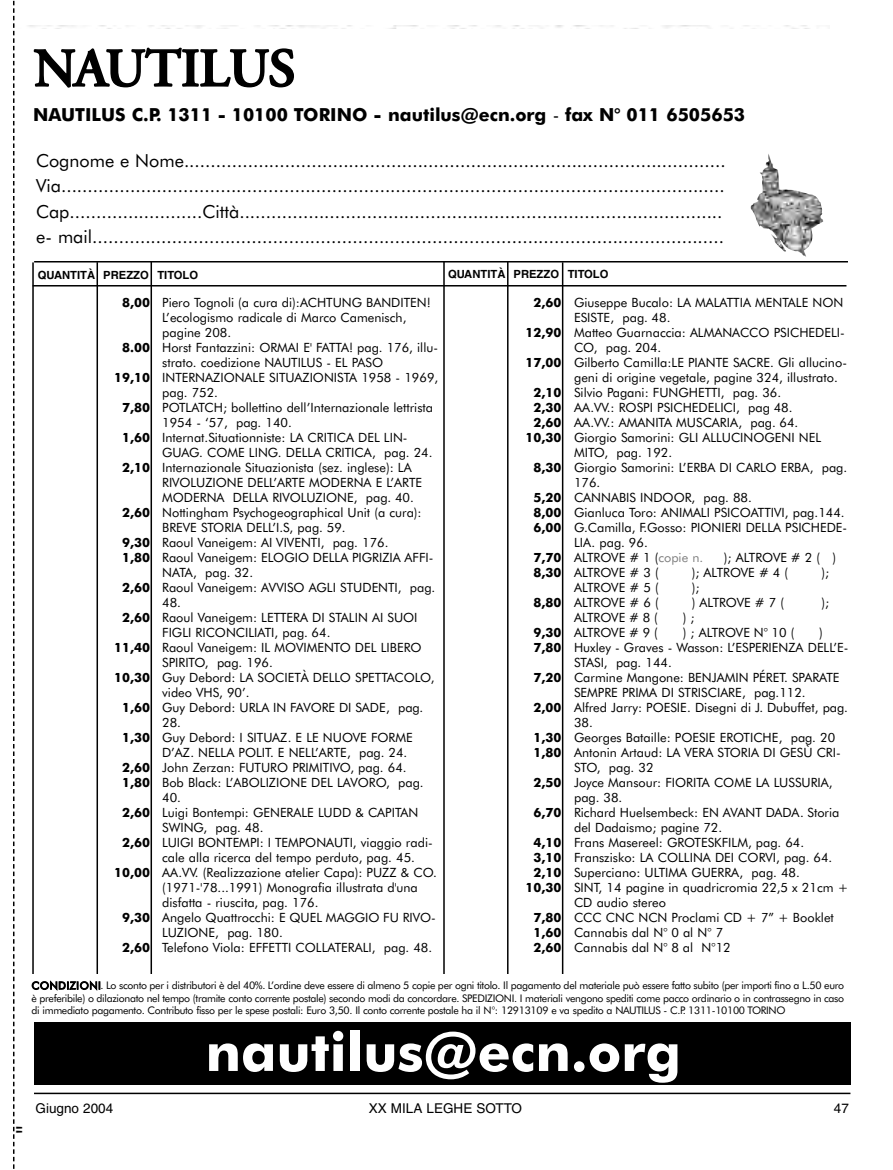
<style>
.page{position:relative;width:893px;height:1170px;background:#fff}
.page>*{position:absolute;margin:0;border:0;box-sizing:border-box;transform-origin:0 0}
.t1{font:700 54px "Futura BT";color:#fff}
.t2{font:600 54px "Adobe Garamond";letter-spacing:-.015em;color:#000}
.t3{font:21px "Courier";color:#000}
.t4{font:18px/25.5px "Futura BT";color:#000}
.t5{font:700 18px "Futura BT";color:#000}
.t6{font:13.5px "Helvetica";color:#000}
.t7{font:12.75px/15px "Futura BT";color:#000}
.t8{font:700 12.75px/15px "Futura BT";color:#000}
.t9{font:700 11.25px "Helvetica";color:#000}
.t10{font:10.5px/12px "Futura BT";letter-spacing:-.03em;color:#000;text-align:justify}
.s1{font-weight:400}
.s2{color:#808080}
</style>
<div class="page">
<hr style="left:34px;top:1092px;width:816px;height:2px;background:#000">
<img style="left:14px;top:25px;width:796px;height:4px">
<svg style="left:750px;top:206px;width:73px;height:57px"></svg>
<img style="left:751px;top:154px;width:72px;height:103px">
<hr style="left:34px;top:261px;width:814px;height:1px;background:#000">
<hr style="left:97px;top:262px;width:1px;height:747px;background:#000">
<hr style="left:151px;top:262px;width:1px;height:742px;background:#000">
<hr style="left:33px;top:285px;width:813px;height:1px;background:#000">
<hr style="left:507px;top:262px;width:1px;height:753px;background:#000">
<hr style="left:562px;top:262px;width:1px;height:751px;background:#000">
<hr style="left:443px;top:262px;width:2px;height:749px;background:#000">
<hr style="left:32px;top:262px;width:2px;height:753px;background:#000">
<div style="left:30px;top:973px;width:816px;height:45px;background:#fff"></div>
<svg style="left:13px;top:0;width:1px;height:1169px"></svg>
<div style="left:34px;top:1022px;width:816px;height:62px;background:#000"></div>
<h2 class="t3" style="left:15px;top:1135px;width:14px;rotate:-90deg">"</h2>
<h1 class="t2" style="left:34px;top:47px;width:263px">NAUTILUS</h1>
<h3 class="t5" style="left:33px;top:107px;width:714px">NAUTILUS C.P. 1311 - 10100 TORINO - nautilus@ecn.org <span class="s1">-</span> fax N° 011 6505653</h3>
<p class="t4" style="left:36px;top:149px;width:691px">Cognome e Nome......................................................................................................<br>Via.............................................................................................................................<br>Cap.........................Città........................................................................................... e- mail.......................................................................................................................</p>
<p class="t9" style="left:38px;top:270px;width:162px">QUANTITÀ PREZZO TITOLO</p>
<p class="t7" style="left:162px;top:296px;width:278px">Piero Tognoli (a cura di):ACHTUNG BANDITEN!<br>L’ecologismo radicale di Marco Camenisch, pagine 208.<br>Horst Fantazzini: ORMAI E' FATTA! pag. 176, illu&shy;strato. coedizione NAUTILUS - EL PASO INTERNAZIONALE SITUAZIONISTA 1958 - 1969, pag. 752.<br>POTLATCH; bollettino dell’Internazionale lettrista 1954 - ‘57, pag. 140.<br>Internat.Situationniste: LA CRITICA DEL LIN-GUAG. COME LING. DELLA CRITICA, pag. 24.<br>Internazionale Situazionista (sez. inglese): LA RIVOLUZIONE DELL’ARTE MODERNA E L’ARTE MODERNA DELLA RIVOLUZIONE, pag. 40.<br>Nottingham Psychogeographical Unit (a cura):<br>BREVE STORIA DELL’I.S, pag. 59.<br>Raoul Vaneigem: AI VIVENTI, pag. 176.<br>Raoul Vaneigem: ELOGIO DELLA PIGRIZIA AFFI-NATA, pag. 32.<br>Raoul Vaneigem: AVVISO AGLI STUDENTI, pag.<br>48.<br>Raoul Vaneigem: LETTERA DI STALIN AI SUOI FIGLI RICONCILIATI, pag. 64.<br>Raoul Vaneigem: IL MOVIMENTO DEL LIBERO SPIRITO, pag. 196.<br>Guy Debord: LA SOCIETÀ DELLO SPETTACOLO, video VHS, 90’.<br>Guy Debord: URLA IN FAVORE DI SADE, pag.<br>28.<br>Guy Debord: I SITUAZ. E LE NUOVE FORME D’AZ. NELLA POLIT. E NELL’ARTE, pag. 24.<br>John Zerzan: FUTURO PRIMITIVO, pag. 64.<br>Bob Black: L’ABOLIZIONE DEL LAVORO, pag.<br>40.<br>Luigi Bontempi: GENERALE LUDD &amp; CAPITAN SWING, pag. 48.<br>LUIGI BONTEMPI: I TEMPONAUTI, viaggio radi&shy;cale alla ricerca del tempo perduto, pag. 45.<br>AA.VV. (Realizzazione atelier Capa): PUZZ &amp; CO. (1971-'78...1991) Monografia illustrata d'una disfatta - riuscita, pag. 176.<br>Angelo Quattrocchi: E QUEL MAGGIO FU RIVO-LUZIONE, pag. 180.<br>Telefono Viola: EFFETTI COLLATERALI, pag. 48.</p>
<p class="t9" style="left:448px;top:270px;width:162px">QUANTITÀ PREZZO TITOLO</p>
<p class="t7" style="left:574px;top:296px;width:275px">Giuseppe Bucalo: LA MALATTIA MENTALE NON<br>ESISTE, pag. 48.<br>Matteo Guarnaccia: ALMANACCO PSICHEDELI-<br>CO, pag. 204.<br>Gilberto Camilla:LE PIANTE SACRE. Gli allucino&shy;geni di origine vegetale, pagine 324, illustrato.<br>Silvio Pagani: FUNGHETTI, pag. 36.<br>AA.VV.: ROSPI PSICHEDELICI, pag 48.<br>AA.VV.: AMANITA MUSCARIA, pag. 64.<br>Giorgio Samorini: GLI ALLUCINOGENI NEL<br>MITO, pag. 192.<br>Giorgio Samorini: L’ERBA DI CARLO ERBA, pag.<br>176.<br>CANNABIS INDOOR, pag. 88.<br>Gianluca Toro: ANIMALI PSICOATTIVI, pag.144.<br>G.Camilla, F.Gosso: PIONIERI DELLA PSICHEDE-<br>LIA. pag. 96.<br>ALTROVE # 1 (<span class="s2">copie n.</span></p>
<p class="t8" style="left:533px;top:296px;width:29px">2,60</p>
<p class="t8" style="left:525px;top:326px;width:37px">12,90</p>
<p class="t8" style="left:525px;top:356px;width:37px">17,00</p>
<p class="t8" style="left:525px;top:386px;width:37px;text-align:right">2,10<br>2,30<br>2,60<br>10,30</p>
<p class="t8" style="left:533px;top:461px;width:29px">8,30</p>
<p class="t8" style="left:533px;top:491px;width:29px;text-align:justify">5,20<br>8,00<br>6,00</p>
<p class="t8" style="left:533px;top:551px;width:29px">7,70<br>8,30</p>
<p class="t8" style="left:533px;top:596px;width:29px">8,80</p>
<p class="t8" style="left:533px;top:626px;width:29px">9,30<br>7,80</p>
<p class="t8" style="left:533px;top:671px;width:29px">7,20</p>
<p class="t8" style="left:533px;top:701px;width:29px">2,00</p>
<p class="t8" style="left:533px;top:731px;width:29px">1,30<br>1,80</p>
<p class="t8" style="left:533px;top:776px;width:29px">2,50</p>
<p class="t8" style="left:533px;top:806px;width:29px">6,70</p>
<p class="t8" style="left:525px;top:836px;width:37px;text-align:right">4,10<br>3,10<br>2,10<br>10,30</p>
<p class="t8" style="left:533px;top:911px;width:29px;text-align:justify">7,80<br>1,60<br>2,60</p>
<p class="t10" style="left:32px;top:980px;width:814px">CONDIZIONI. Lo sconto per i distributori è del 40%. L’ordine deve essere di almeno 5 copie per ogni titolo. Il pagamento del materiale può essere fatto subito (per importi fino a L.50 euro è preferibile) o dilazionato nel tempo (tramite conto corrente postale) secondo modi da concordare. SPEDIZIONI. I materiali vengono spediti come pacco ordinario o in contrassegno in caso di immediato pagamento. Contributo fisso per le spese postali: Euro 3,50. Il conto corrente postale ha il N°: 12913109 e va spedito a NAUTILUS - C.P. 1311-10100 TORINO</p>
<p class="t8" style="left:122px;top:296px;width:29px">8,00</p>
<p class="t8" style="left:122px;top:341px;width:29px">8.00</p>
<p class="t8" style="left:114px;top:371px;width:37px">19,10</p>
<p class="t8" style="left:122px;top:401px;width:29px">7,80</p>
<p class="t8" style="left:122px;top:431px;width:29px">1,60</p>
<p class="t8" style="left:122px;top:461px;width:29px">2,10</p>
<p class="t8" style="left:122px;top:506px;width:29px">2,60</p>
<p class="t8" style="left:122px;top:536px;width:29px">9,30<br>1,80</p>
<p class="t8" style="left:122px;top:581px;width:29px">2,60</p>
<p class="t8" style="left:122px;top:611px;width:29px">2,60</p>
<p class="t8" style="left:114px;top:641px;width:37px">11,40</p>
<p class="t8" style="left:114px;top:671px;width:37px">10,30</p>
<p class="t8" style="left:122px;top:701px;width:29px">1,60</p>
<p class="t8" style="left:122px;top:731px;width:29px">1,30</p>
<p class="t8" style="left:122px;top:761px;width:29px">2,60<br>1,80</p>
<p class="t8" style="left:122px;top:806px;width:29px">2,60</p>
<p class="t8" style="left:122px;top:836px;width:29px">2,60</p>
<p class="t8" style="left:114px;top:866px;width:37px">10,00</p>
<p class="t8" style="left:122px;top:911px;width:29px">9,30</p>
<p class="t8" style="left:122px;top:941px;width:29px">2,60</p>
<p class="t7" style="left:724px;top:551px;width:114px">); ALTROVE # 2 ( )</p>
<p class="t7" style="left:574px;top:566px;width:86px">ALTROVE # 3 (</p>
<p class="t7" style="left:692px;top:566px;width:98px">); ALTROVE # 4 (</p>
<p class="t7" style="left:821px;top:566px;width:9px">);</p>
<p class="t7" style="left:574px;top:581px;width:86px">ALTROVE # 5 (</p>
<p class="t7" style="left:692px;top:581px;width:9px">);</p>
<p class="t7" style="left:574px;top:596px;width:86px">ALTROVE # 6 (</p>
<p class="t7" style="left:692px;top:596px;width:94px">) ALTROVE # 7 (</p>
<p class="t7" style="left:821px;top:596px;width:9px">);</p>
<p class="t7" style="left:574px;top:611px;width:85px">ALTROVE # 8 (</p>
<p class="t7" style="left:683px;top:611px;width:13px">) ;</p>
<p class="t7" style="left:574px;top:626px;width:85px">ALTROVE # 9 (</p>
<p class="t7" style="left:683px;top:626px;width:113px">) ; ALTROVE N° 10 (</p>
<p class="t7" style="left:574px;top:626px;width:276px;text-indent:245px">)<br>Huxley - Graves - Wasson: L’ESPERIENZA DELL’E-<br>STASI, pag. 144.<br>Carmine Mangone: BENJAMIN PÉRET. SPARATE<br>SEMPRE PRIMA DI STRISCIARE, pag.112.<br>Alfred Jarry: POESIE. Disegni di J. Dubuffet, pag.<br>38.<br>Georges Bataille: POESIE EROTICHE, pag. 20<br>Antonin Artaud: LA VERA STORIA DI GESÙ CRI-<br>STO, pag. 32<br>Joyce Mansour: FIORITA COME LA LUSSURIA, pag. 38.<br>Richard Huelsembeck: EN AVANT DADA. Storia del Dadaismo; pagine 72.<br>Frans Masereel: GROTESKFILM, pag. 64.<br>Franszisko: LA COLLINA DEI CORVI, pag. 64.<br>Superciano: ULTIMA GUERRA, pag. 48.<br>SINT, 14 pagine in quadricromia 22,5 x 21cm +<br>CD audio stereo<br>CCC CNC NCN Proclami CD + 7” + Booklet<br>Cannabis dal N° 0 al N° 7<br>Cannabis dal N° 8 al N°12</p>
<h1 class="t1" style="left:206px;top:1029px;width:477px">nautilus@ecn.org</h1>
<p class="t6" style="left:36px;top:1103px;width:79px">Giugno 2004</p>
<p class="t6" style="left:369px;top:1103px;width:155px">XX MILA LEGHE SOTTO</p>
<p class="t6" style="left:834px;top:1103px;width:17px">47</p>
</div>
